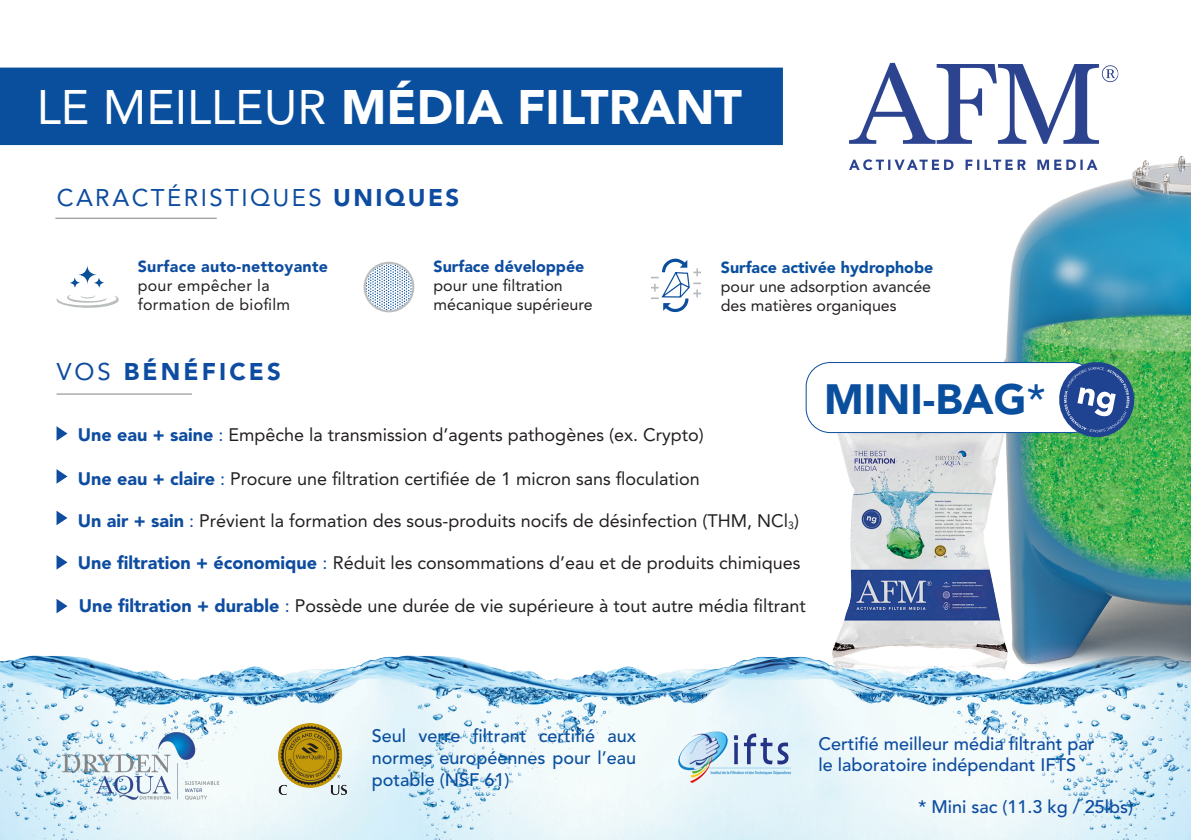
<style>
.page{position:relative;width:1191px;height:840px;background:#fff}
.page>*{position:absolute;margin:0;border:0;box-sizing:border-box;transform-origin:0 0}
.t1{font:900 48px "Avenir";color:#fff}
.Product_Header_back{font:900 42px "Avenir";color:#0a4f9e}
.t2{font:24px "Avenir";letter-spacing:.1em;color:#0d4ca0}
.t3{font:900 24px "Avenir";letter-spacing:.13em;color:#0d4ca0}
.t4{font:18px "Avenir";color:#231f20}
.t5{font:18px "Avenir LT Std";color:#231f20}
.Blauer_Header{font:500 18px/21.6px "Avenir";color:#0d4ca0}
.Blauer_Header-2{font:500 18px/21.6px "Avenir";color:#0a4f9e;text-align:justify}
.t6{font:16px/19.2px "Avenir";color:#231f20}
.t7{font:16px/19.2px "Avenir";letter-spacing:.02em;color:#231f20}
.t8{font:900 16px "Avenir";color:#0a4f9e}
.s1{font-weight:400}
.s2{font-weight:900}
.s3{font-weight:900;color:#0d4ca0}
.s4{color:#0d4ca0}
.s5{font-weight:500}
</style>
<div class="page">
<img style="left:0;top:562px;width:1190px;height:277px">
<img style="left:40px;top:724px;width:194px;height:86px">
<div style="left:0;top:68px;width:783px;height:77px;background:#0a4f9e"></div>
<img style="left:849px;top:62px;width:270px;height:109px">
<hr style="left:55px;top:218px;width:162px;height:1px;background:#808285">
<hr style="left:57px;top:393px;width:135px;height:1px;background:#808285">
<svg style="left:57px;top:511px;width:10px;height:14px"></svg>
<svg style="left:57px;top:426px;width:10px;height:14px"></svg>
<svg style="left:57px;top:469px;width:10px;height:14px"></svg>
<svg style="left:57px;top:555px;width:10px;height:14px"></svg>
<svg style="left:57px;top:598px;width:10px;height:15px"></svg>
<svg style="left:366px;top:264px;width:46px;height:47px"></svg>
<div style="left:363px;top:261px;width:51px;height:51px;border:2px solid #bbbebf;border-radius:50%"></div>
<svg style="left:57px;top:295px;width:62px;height:13px"></svg>
<svg style="left:69px;top:277px;width:12px;height:11px"></svg>
<svg style="left:78px;top:265px;width:19px;height:19px"></svg>
<svg style="left:93px;top:277px;width:12px;height:11px"></svg>
<svg style="left:651px;top:258px;width:50px;height:54px"></svg>
<img style="left:278px;top:723px;width:68px;height:70px">
<img style="left:679px;top:727px;width:111px;height:60px">
<img style="left:932px;top:91px;width:259px;height:590px">
<img style="left:830px;top:433px;width:180px;height:237px">
<div style="left:806px;top:362px;width:290px;height:70px;background:#fff;border-radius:24px"></div>
<div style="left:805px;top:362px;width:291px;height:71px;border:1px solid #0a4f9e;border-radius:24px"></div>
<svg style="left:1054px;top:357px;width:84px;height:82px"></svg>
<p class="t1" style="left:37px;top:78px;width:706px"><span class="s1">LE MEILLEUR</span> MÉDIA FILTRANT</p>
<p class="t2" style="left:57px;top:183px;width:404px">CARACTÉRISTIQUES <span class="s2">UNIQUES</span></p>
<p class="t7" style="left:138px;top:257px;width:192px"><span class="s3">Surface auto-nettoyante </span>pour empêcher la formation de biofilm</p>
<p class="t6" style="left:433px;top:257px;width:161px"><span class="s3">Surface développée </span>pour une filtration mécanique supérieure</p>
<p class="t8" style="left:721px;top:257px;width:214px">Surface activée hydrophobe</p>
<p class="t6" style="left:721px;top:276px;width:212px">pour une adsorption avancée des matières organiques</p>
<p class="t3" style="left:57px;top:356px;width:226px"><span class="s1">VOS</span> BÉNÉFICES</p>
<p class="t4" style="left:78px;top:424px;width:627px"><span class="s3">Une eau + saine</span> <span class="s4">:</span> Empêche la transmission d’agents pathogènes (ex. Crypto)</p>
<p class="t4" style="left:78px;top:467px;width:624px"><span class="s3">Une eau + claire</span> <span class="s4">:</span> Procure une filtration certifiée de 1 micron sans floculation</p>
<p class="t4" style="left:78px;top:509px;width:723px"><span class="s3">Un air + sain</span> <span class="s4">:</span> Prévient la formation des sous-produits nocifs de désinfection (THM, NCl<sub>3</sub>)</p>
<p class="t5" style="left:78px;top:551px;width:724px"><span class="s3">Une filtration + économique</span> <span class="s4">:</span> Réduit les consommations d’eau et de produits chimiques</p>
<p class="t5" style="left:79px;top:595px;width:728px"><span class="s3">Une filtration + durable</span> <span class="s4">:</span> Possède une durée de vie supérieure à tout autre média filtrant</p>
<p class="Product_Header_back" style="left:824px;top:373px;width:223px">MINI-BAG<span class="s5">*</span></p>
<p class="Blauer_Header-2" style="left:372px;top:725px;width:266px">Seul verre filtrant certifié aux normes européennes pour l’eau potable (NSF 61)</p>
<p class="Blauer_Header" style="left:818px;top:732px;width:277px">Certifié meilleur média filtrant par le laboratoire indépendant IFTS</p>
<p class="Blauer_Header" style="left:918px;top:796px;width:217px">* Mini sac (11.3 kg / 25lbs)</p>
</div>
